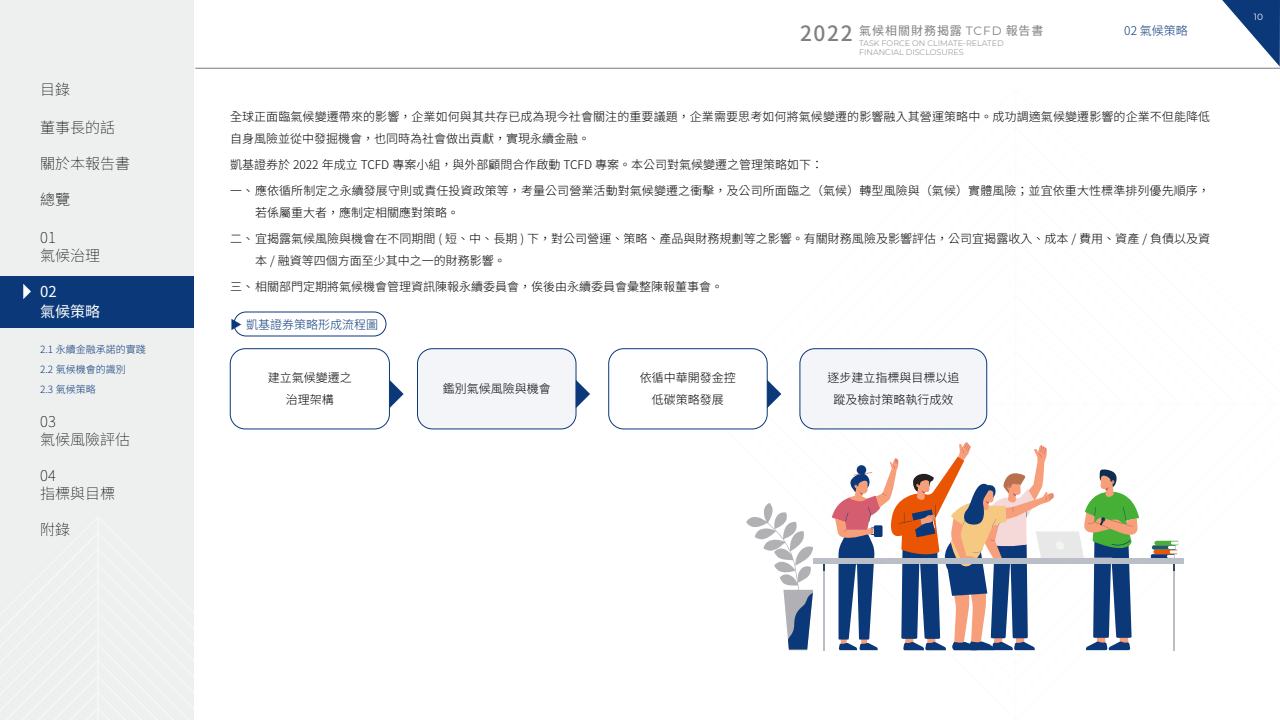
<style>
.page{position:relative;width:1280px;height:720px;background:#fff}
.page>*{position:absolute;margin:0;border:0;box-sizing:border-box;transform-origin:0 0}
.t1{font:500 21px "Noto Sans CJ Ktc";color:#808080}
.t2{font:100 15px/18px "Noto Sans CJ Ktc";color:#000}
.t3{font:15px/20px "Noto Sans CJ Ktc";color:#fff}
.文字-內文{font:300 12px/22px "Noto Sans CJ Ktc";letter-spacing:.005em;color:#000}
.t4{font:300 12px "Noto Sans CJ Ktc";color:#0a3878}
.t5{font:12px "Noto Sans CJ Ktc";letter-spacing:.08em;color:#808080}
.t6{font:300 10px/20px "Noto Sans CJ Ktc";color:#0a3878}
.t7{font:9px "Montserrat";color:#fff}
.t8{font:300 8px/9.6px "Montserrat";color:#808080}
.s1{font-family:"Montserrat"}
.s2{font-weight:700}
</style>
<div class="page">
<svg style="left:1222px;top:0;width:58px;height:67px"></svg>
<hr style="left:195px;top:68px;width:1085px;height:1px;background:#787878">
<div style="left:0;top:0;width:194px;height:720px;background:#eef0f0"></div>
<div style="left:0;top:276px;width:194px;height:51px;background:#0a3878"></div>
<svg style="left:23px;top:284px;width:8px;height:15px"></svg>
<div style="left:234px;top:312px;width:152px;height:24px;border:1px solid #0a3878;border-radius:12px"></div>
<div style="left:230px;top:348px;width:160px;height:81px;border:1px solid #0a3878;border-radius:15px"></div>
<div style="left:417px;top:349px;width:159px;height:80px;background:#f3f5f8;border-radius:15px"></div>
<div style="left:417px;top:348px;width:159px;height:81px;border:1px solid #0a3878;border-radius:15px"></div>
<div style="left:608px;top:348px;width:159px;height:81px;border:1px solid #0a3878;border-radius:15px"></div>
<svg style="left:389px;top:380px;width:15px;height:28px"></svg>
<svg style="left:576px;top:380px;width:14px;height:28px"></svg>
<svg style="left:702px;top:348px;width:482px;height:303px"></svg>
<p class="t2" style="left:40px;top:81px;width:31px">目錄</p>
<p class="t2" style="left:40px;top:119px;width:76px">董事長的話</p>
<p class="t2" style="left:40px;top:155px;width:91px">關於本報告書</p>
<p class="t2" style="left:40px;top:191px;width:31px">總覽</p>
<p class="t2" style="left:40px;top:229px;width:61px">01<br>氣候治理</p>
<p class="t3" style="left:40px;top:282px;width:61px">02<br>氣候策略</p>
<p class="t6" style="left:40px;top:339px;width:107px">2.1 永續金融承諾的實踐<br>2.2 氣候機會的識別<br>2.3 氣候策略</p>
<p class="t2" style="left:40px;top:413px;width:91px">03<br>氣候風險評估</p>
<p class="t2" style="left:40px;top:467px;width:76px">04<br>指標與目標</p>
<p class="t2" style="left:40px;top:521px;width:31px">附錄</p>
<p class="t5" style="left:859px;top:24px;width:186px">氣候相關財務揭露 <span class="s1">TCFD</span> 報告書</p>
<p class="t8" style="left:859px;top:38px;width:146px">TASK FORCE ON CLIMATE-RELATED<br>FINANCIAL DISCLOSURES</p>
<h1 class="t1" style="left:800px;top:22px;width:54px">2022</h1>
<p class="t4" style="left:1124px;top:23px;width:65px">02 氣候策略</p>
<p class="文字-內文" style="left:230px;top:105px;width:982px">全球正面臨氣候變遷帶來的影響，企業如何與其共存已成為現今社會關注的重要議題，企業需要思考如何將氣候變遷的影響融入其營運策略中。成功調適氣候變遷影響的企業不但能降低自身風險並從中發掘機會，也同時為社會做出貢獻，實現永續金融。</p>
<p class="文字-內文" style="left:230px;top:153px;width:595px">凱基證券於 2022 年成立 TCFD 專案小組，與外部顧問合作啟動 TCFD 專案。本公司對氣候變遷之管理策略如下：</p>
<p class="文字-內文" style="left:255px;top:179px;width:956px;text-indent:-25px">一、應依循所制定之永續發展守則或責任投資政策等，考量公司營業活動對氣候變遷之衝擊，及公司所面臨之（氣候）轉型風險與（氣候）實體風險；並宜依重大性標準排列優先順序，若係屬重大者，應制定相關應對策略。</p>
<p class="文字-內文" style="left:255px;top:227px;width:957px;text-indent:-25px">二、宜揭露氣候風險與機會在不同期間 ( 短、中、長期 ) 下，對公司營運、策略、產品與財務規劃等之影響。有關財務風險及影響評估，公司宜揭露收入、成本 / 費用、資產 / 負債以及資本 / 融資等四個方面至少其中之一的財務影響。</p>
<p class="文字-內文" style="left:230px;top:275px;width:494px">三、相關部門定期將氣候機會管理資訊陳報永續委員會，俟後由永續委員會彙整陳報董事會。</p>
<p class="t4" style="left:230px;top:317px;width:149px"><span class="s2">▶</span> 凱基證券策略形成流程圖</p>
<p class="文字-內文" style="left:268px;top:367px;width:85px;text-align:center">建立氣候變遷之治理架構</p>
<p class="文字-內文" style="left:443px;top:378px;width:109px">鑑別氣候風險與機會</p>
<p class="文字-內文" style="left:640px;top:367px;width:97px;text-align:center">依循中華開發金控低碳策略發展</p>
<p class="文字-內文" style="left:827px;top:367px;width:133px;text-align:center">逐步建立指標與目標以追蹤及檢討策略執行成效</p>
<p class="t7" style="left:1254px;top:11px;width:11px">10</p>
</div>
